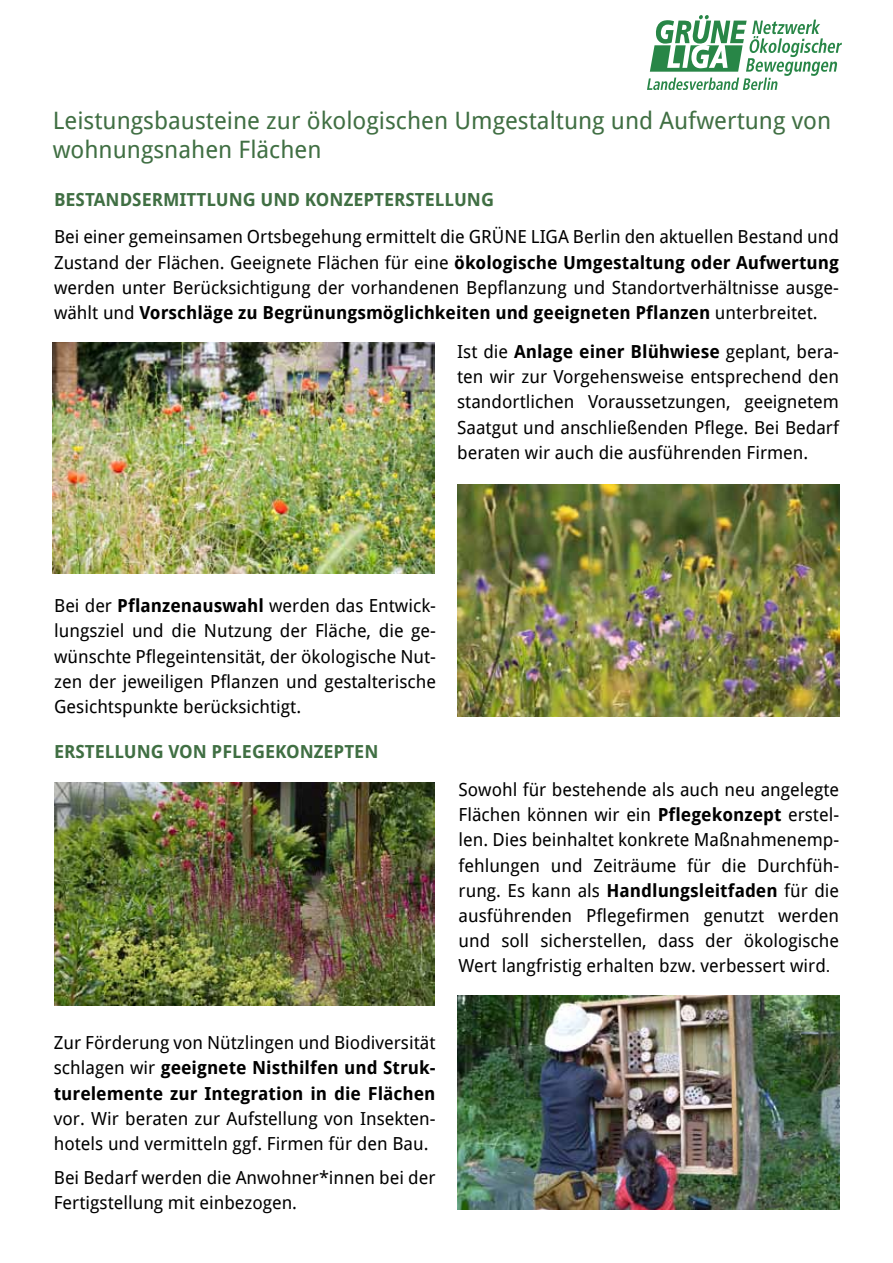
<style>
.page{position:relative;width:893px;height:1263px;background:#fff}
.page>*{position:absolute;margin:0;border:0;box-sizing:border-box;transform-origin:0 0}
.t1{font:24px/28.8px "Droid Sans";color:#406f43}
.t2{font:18px/25.2px "Droid Sans";color:#000;text-align:justify}
.t3{font:700 18px/25.2px "Droid Sans";color:#000;text-align:justify}
.t4{font:700 18px "Droid Sans";color:#406f43}
.s1{font-weight:700}
.s2{font-family:"Calibri"}
.s3{font-weight:400}
</style>
<div class="page">
<img style="left:53px;top:342px;width:382px;height:232px">
<img style="left:54px;top:782px;width:381px;height:224px">
<img style="left:457px;top:995px;width:382px;height:214px">
<svg style="left:647px;top:15px;width:195px;height:75px"></svg>
<img style="left:457px;top:485px;width:382px;height:231px">
<h1 class="t1" style="left:53px;top:105px;width:780px">Leistungsbausteine zur ökologischen Umgestaltung und Aufwertung von wohnungsnahen Flächen</h1>
<p class="t4" style="left:54px;top:186px;width:441px">BESTANDSERMITTLUNG UND KONZEPTERSTELLUNG</p>
<p class="t2" style="left:54px;top:224px;width:786px">Bei einer gemeinsamen Ortsbegehung ermittelt die GRÜNE LIGA Berlin den aktuellen Bestand und Zustand der Flächen. Geeignete Flächen für eine <span class="s1">ökologische Umgestaltung oder Aufwertung </span>werden unter Berücksichtigung der vorhandenen Bepflanzung und Standortverhältnisse ausge&shy;wählt und <span class="s1">Vorschläge zu Begrünungsmöglichkeiten und geeigneten Pflanzen</span> unterbreitet.</p>
<p class="t2" style="left:457px;top:338px;width:383px">Ist die <span class="s1">Anlage einer Blühwiese</span> geplant, bera&shy;ten wir zur Vorgehensweise entsprechend den standortlichen Voraussetzungen, geeignetem Saatgut und anschließenden Pflege. Bei Bedarf beraten wir auch die ausführenden Firmen.</p>
<p class="t2" style="left:54px;top:593px;width:383px">Bei der <span class="s1">Pflanzenauswahl</span> werden das Entwick&shy;lungsziel und die Nutzung der Fläche, die ge&shy;wünschte Pflegeintensität, der ökologische Nut&shy;zen der jeweiligen Pflanzen und gestalterische Gesichtspunkte berücksichtigt.</p>
<p class="t4" style="left:54px;top:739px;width:326px">ERSTELLUNG VON PFLEGEKONZEPTEN</p>
<p class="t2" style="left:459px;top:776px;width:382px">Sowohl für bestehende als auch neu angelegte Flächen können wir ein <span class="s1">Pflegekonzept</span> erstel&shy;len. Dies beinhaltet konkrete Maßnahmenemp&shy;fehlungen und Zeiträume für die Durchfüh&shy;rung. Es kann als <span class="s1">Handlungsleitfaden</span> für die ausführenden Pflegefirmen genutzt werden und soll sicherstellen, dass der ökologische Wert langfristig erhalten bzw. verbessert wird<span class="s2">.</span></p>
<p class="t3" style="left:54px;top:1029px;width:383px"><span class="s3">Zur Förderung von Nützlingen und Biodiversität schlagen wir</span> geeignete Nisthilfen und Struk&shy;turelemente zur Integration in die Flächen</p>
<p class="t2" style="left:54px;top:1105px;width:383px">vor. Wir beraten zur Aufstellung von Insekten&shy;hotels und vermitteln ggf. Firmen für den Bau.</p>
<p class="t2" style="left:54px;top:1164px;width:383px">Bei Bedarf werden die Anwohner*innen bei der<br>Fertigstellung mit einbezogen.</p>
</div>
